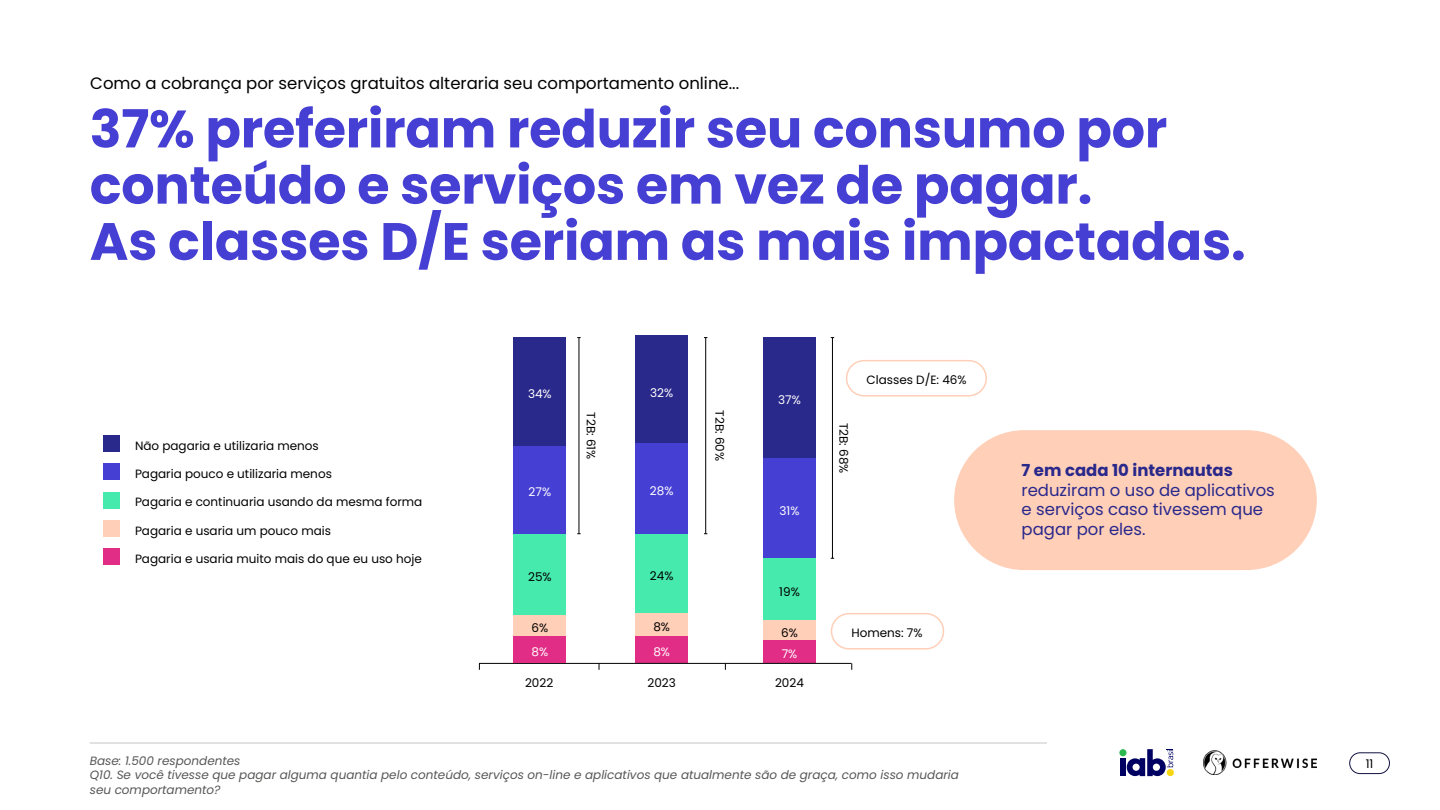
<style>
.page{position:relative;width:1440px;height:810px;background:#fff}
.page>*{position:absolute;margin:0;border:0;box-sizing:border-box;transform-origin:0 0}
.t1{font:700 52.5px/56.2px "Poppins";letter-spacing:-.005em;color:#463fd3}
.t2{font:16.5px "Poppins";color:#000}
.t3{font:16.5px/19.8px "Poppins";color:#29288b}
.t4{font:700 16.5px "Poppins";color:#29288b}
.t5{font:12px "Poppins";color:#000}
.t6{font:italic 12px/14.4px "Poppins";color:#575756}
.t7{font:12px "Poppins";color:#fff}
</style>
<div class="page">
<div style="left:954px;top:430px;width:363px;height:140px;background:#ffcfb8;border-radius:70px"></div>
<div style="left:635px;top:337px;width:53px;height:106px;background:#29288b"></div>
<div style="left:635px;top:443px;width:53px;height:92px;background:#463fd3"></div>
<div style="left:635px;top:535px;width:53px;height:78px;background:#47eaad"></div>
<div style="left:635px;top:613px;width:53px;height:24px;background:#ffcfb8"></div>
<div style="left:635px;top:637px;width:53px;height:26px;background:#e12d86"></div>
<div style="left:763px;top:337px;width:53px;height:121px;background:#29288b"></div>
<div style="left:763px;top:458px;width:53px;height:101px;background:#463fd3"></div>
<div style="left:763px;top:559px;width:53px;height:62px;background:#47eaad"></div>
<div style="left:763px;top:621px;width:53px;height:20px;background:#ffcfb8"></div>
<div style="left:763px;top:641px;width:53px;height:22px;background:#e12d86"></div>
<img style="left:1203px;top:751px;width:114px;height:23px">
<div style="left:1119px;top:749px;width:8px;height:7px;background:#2cba50;border-radius:50%"></div>
<div style="left:1120px;top:758px;width:6px;height:18px;background:#000063"></div>
<svg style="left:1127px;top:749px;width:46px;height:27px"></svg>
<hr style="left:90px;top:743px;width:957px;height:1px;background:#c6c6c6">
<div style="left:1350px;top:753px;width:40px;height:21px;border:1px solid #111141;border-radius:10px"></div>
<hr style="left:479px;top:663px;width:372px;height:1px;background:#000">
<div style="left:514px;top:337px;width:52px;height:110px;background:#29288b"></div>
<div style="left:514px;top:446px;width:52px;height:88px;background:#463fd3"></div>
<div style="left:514px;top:534px;width:52px;height:82px;background:#47eaad"></div>
<div style="left:514px;top:616px;width:52px;height:20px;background:#ffcfb8"></div>
<div style="left:514px;top:636px;width:52px;height:27px;background:#e12d86"></div>
<div style="left:103px;top:435px;width:17px;height:17px;background:#29288b"></div>
<div style="left:103px;top:464px;width:17px;height:16px;background:#463fd3"></div>
<div style="left:103px;top:520px;width:17px;height:17px;background:#ffcfb8"></div>
<div style="left:103px;top:548px;width:17px;height:17px;background:#e12d86"></div>
<div style="left:103px;top:492px;width:17px;height:16px;background:#47eaad"></div>
<hr style="left:579px;top:338px;width:1px;height:196px;background:#000">
<hr style="left:705px;top:338px;width:1px;height:196px;background:#000">
<hr style="left:832px;top:338px;width:1px;height:220px;background:#000">
<div style="left:831px;top:613px;width:113px;height:37px;border:2px solid #ffcfb8;border-radius:18px"></div>
<div style="left:846px;top:360px;width:141px;height:37px;border:2px solid #ffcfb8;border-radius:18px"></div>
<h2 class="t2" style="left:90px;top:74px;width:650px">Como a cobrança por serviços gratuitos alteraria seu comportamento online...</h2>
<h1 class="t1" style="left:90px;top:101px;width:1158px">37% preferiram reduzir seu consumo por conteúdo e serviços em vez de pagar.<br>As classes D/E seriam as mais impactadas.</h1>
<p class="t5" style="left:135px;top:439px;width:185px">Não pagaria e utilizaria menos</p>
<p class="t5" style="left:135px;top:467px;width:198px">Pagaria pouco e utilizaria menos</p>
<p class="t5" style="left:135px;top:495px;width:289px">Pagaria e continuaria usando da mesma forma</p>
<p class="t5" style="left:135px;top:523px;width:198px">Pagaria e usaria um pouco mais</p>
<p class="t5" style="left:135px;top:552px;width:288px">Pagaria e usaria muito mais do que eu uso hoje</p>
<p class="t7" style="left:528px;top:387px;width:25px">34%</p>
<p class="t7" style="left:650px;top:385px;width:25px">32%</p>
<p class="t7" style="left:778px;top:393px;width:24px">37%</p>
<p class="t5" style="left:598px;top:412px;width:49px;rotate:90deg">T2B: 61%</p>
<p class="t5" style="left:727px;top:410px;width:52px;rotate:90deg">T2B: 60%</p>
<p class="t7" style="left:529px;top:485px;width:24px">27%</p>
<p class="t7" style="left:650px;top:484px;width:25px">28%</p>
<p class="t7" style="left:780px;top:503px;width:22px">31%</p>
<p class="t5" style="left:528px;top:570px;width:25px">25%</p>
<p class="t5" style="left:650px;top:569px;width:25px">24%</p>
<p class="t5" style="left:779px;top:585px;width:22px">19%</p>
<p class="t5" style="left:653px;top:620px;width:18px">8%</p>
<p class="t5" style="left:532px;top:621px;width:18px">6%</p>
<p class="t7" style="left:532px;top:645px;width:18px">8%</p>
<p class="t7" style="left:653px;top:645px;width:18px">8%</p>
<p class="t7" style="left:782px;top:647px;width:17px">7%</p>
<p class="t5" style="left:781px;top:626px;width:18px">6%</p>
<p class="t5" style="left:525px;top:675px;width:30px">2022</p>
<p class="t5" style="left:648px;top:675px;width:30px">2023</p>
<p class="t5" style="left:775px;top:675px;width:30px">2024</p>
<p class="t5" style="left:851px;top:423px;width:52px;rotate:90deg">T2B: 68%</p>
<p class="t5" style="left:866px;top:372px;width:102px">Classes D/E: 46%</p>
<p class="t5" style="left:851px;top:625px;width:73px">Homens: 7%</p>
<h2 class="t4" style="left:1022px;top:460px;width:213px">7 em cada 10 internautas</h2>
<h2 class="t3" style="left:1022px;top:480px;width:255px">reduziram o uso de aplicativos e serviços caso tivessem que pagar por eles.</h2>
<p class="t6" style="left:90px;top:754px;width:871px">Base: 1.500 respondentes<br>Q10. Se você tivesse que pagar alguma quantia pelo conteúdo, serviços on-line e aplicativos que atualmente são de graça, como isso mudaria seu comportamento?</p>
<p class="t5" style="left:1366px;top:757px;width:9px">11</p>
</div>
